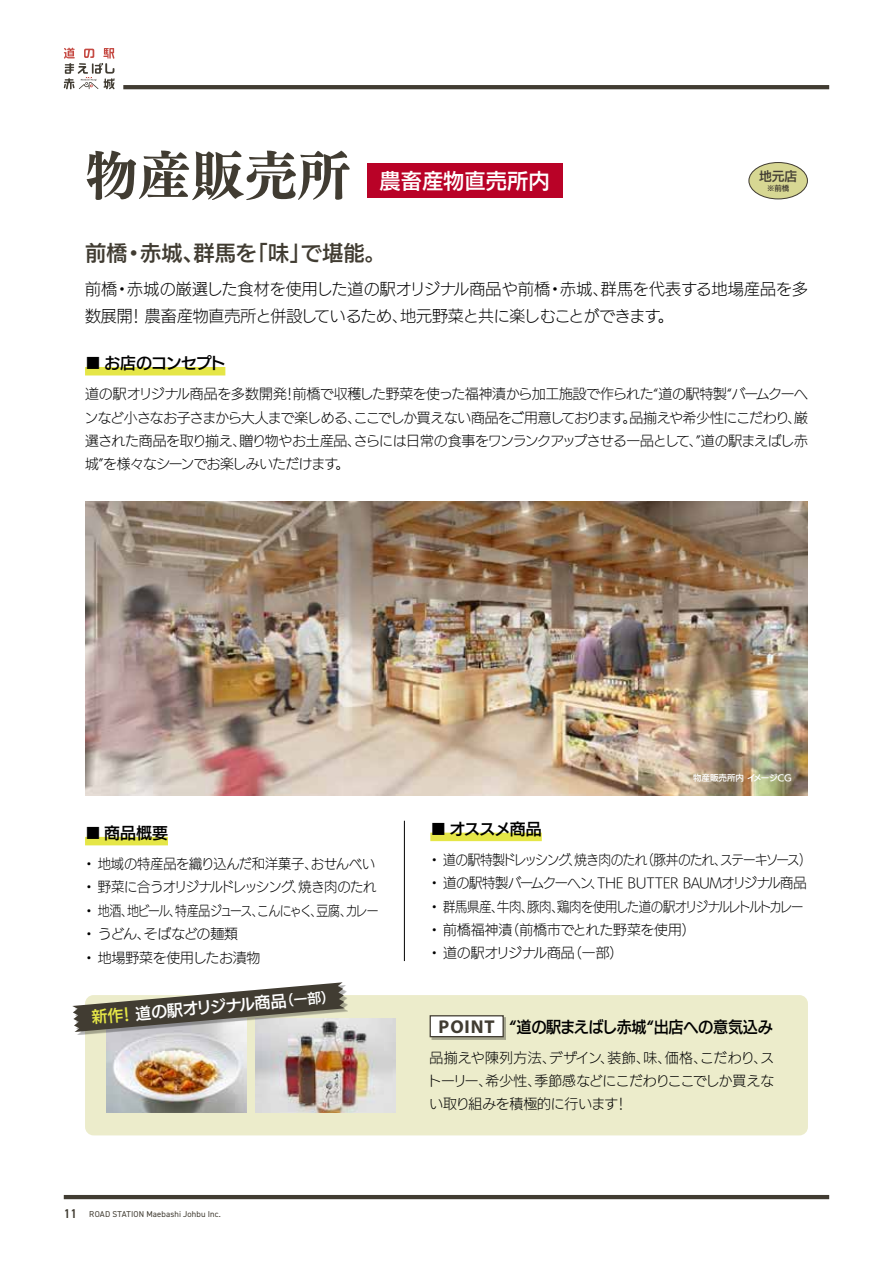
<style>
.page{position:relative;width:893px;height:1263px;background:#fff}
.page>*{position:absolute;margin:0;border:0;box-sizing:border-box;transform-origin:0 0}
.t1{font:53.1px "UD Mincho Pr 6 N B";color:#413c32}
.t2{font:21.3px "UD Kakugo Large Pr 6 N DB";color:#413c32}
.t3{font:21.3px "UD Kakugo Large Pr 6 N DB";color:#fff}
.t4{font:700 18.6px "Myriad Pro";letter-spacing:.05em;color:#413c32}
.t5{font:15.9px/27.6px "UD Kakugo Large Pr 6 N L";color:#000}
.t6{font:15.9px "UD Kakugo Large Pr 6 N DB";letter-spacing:-.02em;color:#000}
.t7{font:15.9px "UD Kakugo Large Pr 6 N DB";color:#fff}
.t8{font:15.9px "UD Kakugo Large Pr 6 N DB";letter-spacing:-.05em;color:#000}
.t9{font:13.8px/23.4px "UD Kakugo Large Pr 6 N L";letter-spacing:-.03em;color:#000;text-align:justify}
.t10{font:12.75px "UD Kakugo Large Pr 6 N DB";color:#413c32}
.t11{font:8.55px "DIN2014";letter-spacing:.015em;color:#413c32}
.t12{font:8.55px "UD Kakugo Large Pr 6 N DB";color:#fff}
.t13{font:7.5px "UD Kakugo Large Pr 6 N DB";color:#413c32}
.s1{color:#e5e647}
.s2{font-size:13.8px}
.s3{font-weight:600;font-size:12.75px}
</style>
<div class="page">
<hr style="left:123px;top:85px;width:706px;height:4px;background:#413c32">
<hr style="left:64px;top:1195px;width:765px;height:4px;background:#413c32">
<svg style="left:64px;top:48px;width:51px;height:41px"></svg>
<div style="left:85px;top:367px;width:140px;height:8px;background:#e5e647"></div>
<img style="left:85px;top:502px;width:723px;height:293px">
<div style="left:367px;top:164px;width:195px;height:34px;background:#b90227"></div>
<div style="left:85px;top:837px;width:83px;height:8px;background:#e5e647"></div>
<div style="left:430px;top:833px;width:112px;height:8px;background:#e5e647"></div>
<hr style="left:404px;top:821px;width:1px;height:140px;background:#000">
<div style="left:749px;top:163px;width:58px;height:36px;background:#d7d793;border-radius:50%"></div>
<div style="left:748px;top:162px;width:60px;height:37px;border:1px solid #413c32;border-radius:50%"></div>
<div style="left:85px;top:995px;width:723px;height:140px;background:#ececcb;border-radius:9px"></div>
<img style="left:106px;top:1035px;width:141px;height:77px">
<img style="left:255px;top:1018px;width:140px;height:94px">
<div style="left:75px;top:985px;width:273px;height:50px;background:#000;opacity:.3"></div>
<svg style="left:72px;top:982px;width:273px;height:50px"></svg>
<div style="left:432px;top:1017px;width:74px;height:22px;background:#000;opacity:.3"></div>
<div style="left:430px;top:1016px;width:73px;height:21px;background:#fff"></div>
<div style="left:430px;top:1015px;width:74px;height:22px;border:1px solid #413c32"></div>
<h1 class="t1" style="left:85px;top:127px;width:267px">物産販売所</h1>
<h2 class="t3" style="left:379px;top:169px;width:172px">農畜産物直売所内</h2>
<h2 class="t2" style="left:85px;top:241px;width:302px">前橋・赤城、群馬を「味」で堪能。</h2>
<p class="t10" style="left:759px;top:169px;width:40px">地元店</p>
<p class="t13" style="left:767px;top:184px;width:24px">※前橋</p>
<p class="t5" style="left:85px;top:275px;width:724px">前橋・赤城の厳選した食材を使用した道の駅オリジナル商品や前橋・赤城、群馬を代表する地場産品を多数展開！農畜産物直売所と併設しているため、地元野菜と共に楽しむことができます。</p>
<p class="t8" style="left:85px;top:354px;width:142px">■ お店のコンセプト</p>
<p class="t9" style="left:84px;top:383px;width:725px">道の駅オリジナル商品を多数開発！前橋で収穫した野菜を使った福神漬から加工施設で作られた“道の駅特製“バームクーヘンなど小さなお子さまから大人まで楽しめる、ここでしか買えない商品をご用意しております。品揃えや希少性にこだわり、厳選された商品を取り揃え、贈り物やお土産品、さらには日常の食事をワンランクアップさせる一品として、”道の駅まえばし赤城”を様々なシーンでお楽しみいただけます。</p>
<p class="t6" style="left:85px;top:824px;width:84px">■ 商品概要</p>
<p class="t9" style="left:82px;top:852px;width:298px;text-align:left">・地域の特産品を織り込んだ和洋菓子、おせんべい・野菜に合うオリジナルドレッシング、焼き肉のたれ・地酒、地ビール、特産品ジュース、こんにゃく、豆腐、カレー・うどん、そばなどの麺類<br>・地場野菜を使用したお漬物</p>
<p class="t7" style="left:91px;top:1009px;width:246px;rotate:-5deg"><span class="s1">新作！</span> 道の駅オリジナル商品<span class="s2">（一部）</span></p>
<p class="t11" style="left:64px;top:1209px;width:159px"><span class="s3">11</span> ROAD STATION Maebashi Johbu Inc.</p>
<p class="t12" style="left:693px;top:773px;width:100px">物産販売所内 イメージCG</p>
<p class="t6" style="left:430px;top:820px;width:113px">■ オススメ商品</p>
<p class="t9" style="left:428px;top:848px;width:386px;text-align:left">・道の駅特製ドレッシング、焼き肉のたれ（豚丼のたれ、ステーキソース）・道の駅特製バームクーヘン、THE BUTTER BAUMオリジナル商品・群馬県産、牛肉、豚肉、鶏肉を使用した道の駅オリジナルレトルトカレー・前橋福神漬（前橋市でとれた野菜を使用）<br>・道の駅オリジナル商品（一部）</p>
<p class="t6" style="left:429px;top:1018px;width:345px">　　　　　“道の駅まえばし赤城“出店への意気込み</p>
<p class="t9" style="left:428px;top:1046px;width:348px">品揃えや陳列方法、デザイン、装飾、味、価格、こだわり、ストーリー、希少性、季節感などにこだわりここでしか買えない取り組みを積極的に行います！</p>
<h3 class="t4" style="left:439px;top:1014px;width:58px">POINT</h3>
</div>
